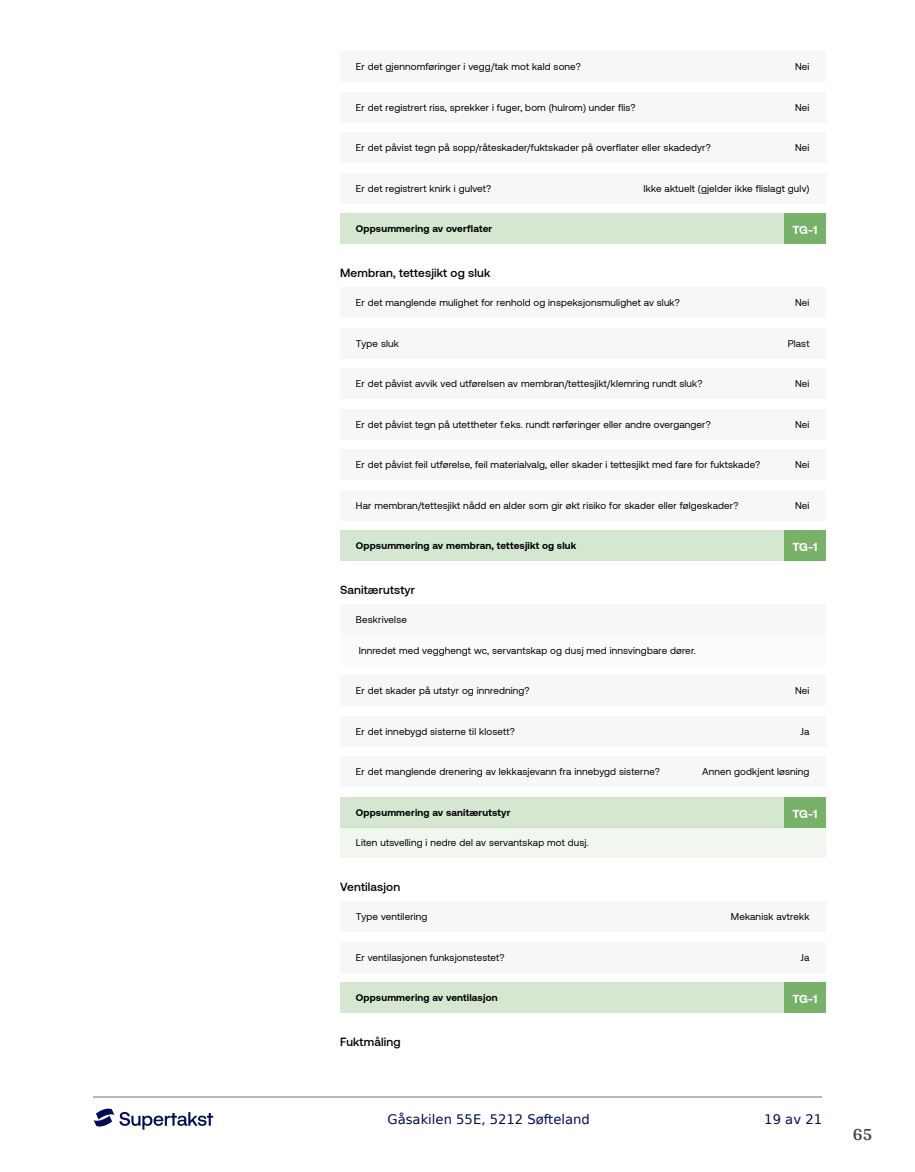
<style>
.page{position:relative;width:915px;height:1172px;background:#fff}
.page>*{position:absolute;margin:0;border:0;box-sizing:border-box;transform-origin:0 0}
.t1{font:700 18px "Arya";color:#414749}
.t2{font:13.2px "DejaVu Sans";color:#020c56}
.t3{font:500 11.85px "Aeonik";letter-spacing:.015em;color:#000}
.t4{font:700 11.85px "Aeonik";letter-spacing:-.035em;color:#fff}
.t5{font:9.9px "Aeonik";letter-spacing:.015em;color:#000}
.t6{font:700 9.9px "Aeonik";letter-spacing:.015em;color:#000}
</style>
<div class="page">
<hr style="left:93px;top:1097px;width:728px;height:1px;background:#b2b5cb">
<svg style="left:94px;top:1108px;width:119px;height:21px"></svg>
<div style="left:340px;top:635px;width:485px;height:31px;background:#f5f7f8"></div>
<div style="left:340px;top:827px;width:485px;height:31px;background:#f1f7ef"></div>
<div style="left:340px;top:52px;width:485px;height:30px;background:#f5f7f8"></div>
<div style="left:340px;top:92px;width:485px;height:31px;background:#f5f7f8"></div>
<div style="left:340px;top:133px;width:485px;height:30px;background:#f5f7f8"></div>
<div style="left:340px;top:173px;width:485px;height:31px;background:#f5f7f8"></div>
<div style="left:340px;top:213px;width:485px;height:31px;background:#d6e7d1"></div>
<div style="left:783px;top:213px;width:42px;height:31px;background:#78b168"></div>
<div style="left:340px;top:288px;width:485px;height:30px;background:#f5f7f8"></div>
<div style="left:340px;top:328px;width:485px;height:31px;background:#f5f7f8"></div>
<div style="left:340px;top:368px;width:485px;height:31px;background:#f5f7f8"></div>
<div style="left:340px;top:409px;width:485px;height:31px;background:#f5f7f8"></div>
<div style="left:340px;top:449px;width:485px;height:31px;background:#f5f7f8"></div>
<div style="left:340px;top:490px;width:485px;height:30px;background:#f5f7f8"></div>
<div style="left:340px;top:530px;width:485px;height:31px;background:#d6e7d1"></div>
<div style="left:783px;top:530px;width:42px;height:31px;background:#78b168"></div>
<div style="left:340px;top:604px;width:485px;height:31px;background:#f5f7f8"></div>
<div style="left:340px;top:675px;width:485px;height:31px;background:#f5f7f8"></div>
<div style="left:340px;top:716px;width:485px;height:30px;background:#f5f7f8"></div>
<div style="left:340px;top:756px;width:485px;height:31px;background:#f5f7f8"></div>
<div style="left:340px;top:797px;width:485px;height:30px;background:#d6e7d1"></div>
<div style="left:783px;top:797px;width:42px;height:30px;background:#78b168"></div>
<div style="left:340px;top:901px;width:485px;height:31px;background:#f5f7f8"></div>
<div style="left:340px;top:942px;width:485px;height:30px;background:#f5f7f8"></div>
<div style="left:340px;top:982px;width:485px;height:31px;background:#d6e7d1"></div>
<div style="left:783px;top:982px;width:42px;height:31px;background:#78b168"></div>
<p class="t5" style="left:356px;top:61px;width:226px">Er det gjennomføringer i vegg/tak mot kald sone?</p>
<p class="t5" style="left:794px;top:61px;width:16px">Nei</p>
<p class="t5" style="left:356px;top:102px;width:281px">Er det registrert riss, sprekker i fuger, bom (hulrom) under flis?</p>
<p class="t5" style="left:794px;top:102px;width:16px">Nei</p>
<p class="t5" style="left:356px;top:142px;width:356px">Er det påvist tegn på sopp/råteskader/fuktskader på overflater eller skadedyr?</p>
<p class="t5" style="left:794px;top:142px;width:16px">Nei</p>
<p class="t5" style="left:356px;top:183px;width:137px">Er det registrert knirk i gulvet?</p>
<p class="t5" style="left:643px;top:183px;width:167px">Ikke aktuelt (gjelder ikke flislagt gulv)</p>
<p class="t6" style="left:356px;top:223px;width:138px">Oppsummering av overflater</p>
<p class="t4" style="left:792px;top:223px;width:27px">TG-1</p>
<p class="t3" style="left:340px;top:266px;width:152px">Membran, tettesjikt og sluk</p>
<p class="t5" style="left:356px;top:297px;width:325px">Er det manglende mulighet for renhold og inspeksjonsmulighet av sluk?</p>
<p class="t5" style="left:794px;top:297px;width:16px">Nei</p>
<p class="t5" style="left:356px;top:338px;width:44px">Type sluk</p>
<p class="t5" style="left:787px;top:338px;width:23px">Plast</p>
<p class="t5" style="left:356px;top:378px;width:348px">Er det påvist avvik ved utførelsen av membran/tettesjikt/klemring rundt sluk?</p>
<p class="t5" style="left:794px;top:378px;width:16px">Nei</p>
<p class="t5" style="left:356px;top:419px;width:356px">Er det påvist tegn på utettheter f.eks. rundt rørføringer eller andre overganger?</p>
<p class="t5" style="left:794px;top:419px;width:16px">Nei</p>
<p class="t5" style="left:356px;top:459px;width:405px">Er det påvist feil utførelse, feil materialvalg, eller skader i tettesjikt med fare for fuktskade?</p>
<p class="t5" style="left:794px;top:459px;width:16px">Nei</p>
<p class="t5" style="left:356px;top:500px;width:384px">Har membran/tettesjikt nådd en alder som gir økt risiko for skader eller følgeskader?</p>
<p class="t5" style="left:794px;top:500px;width:16px">Nei</p>
<p class="t6" style="left:356px;top:540px;width:222px">Oppsummering av membran, tettesjikt og sluk</p>
<p class="t4" style="left:792px;top:540px;width:27px">TG-1</p>
<p class="t3" style="left:340px;top:583px;width:76px">Sanitærutstyr</p>
<p class="t5" style="left:356px;top:614px;width:53px">Beskrivelse</p>
<p class="t5" style="left:358px;top:645px;width:338px">Innredet med vegghengt wc, servantskap og dusj med innsvingbare dører.</p>
<p class="t5" style="left:356px;top:685px;width:175px">Er det skader på utstyr og innredning?</p>
<p class="t5" style="left:794px;top:685px;width:16px">Nei</p>
<p class="t5" style="left:356px;top:726px;width:160px">Er det innebygd sisterne til klosett?</p>
<p class="t5" style="left:800px;top:726px;width:10px">Ja</p>
<p class="t5" style="left:356px;top:766px;width:305px">Er det manglende drenering av lekkasjevann fra innebygd sisterne?</p>
<p class="t5" style="left:701px;top:766px;width:109px">Annen godkjent løsning</p>
<p class="t6" style="left:356px;top:806px;width:156px">Oppsummering av sanitærutstyr</p>
<p class="t4" style="left:792px;top:807px;width:27px">TG-1</p>
<p class="t5" style="left:356px;top:837px;width:234px">Liten utsvelling i nedre del av servantskap mot dusj.</p>
<p class="t3" style="left:340px;top:880px;width:62px">Ventilasjon</p>
<p class="t5" style="left:356px;top:911px;width:73px">Type ventilering</p>
<p class="t5" style="left:730px;top:911px;width:80px">Mekanisk avtrekk</p>
<p class="t5" style="left:356px;top:952px;width:150px">Er ventilasjonen funksjonstestet?</p>
<p class="t5" style="left:800px;top:952px;width:10px">Ja</p>
<p class="t6" style="left:356px;top:992px;width:143px">Oppsummering av ventilasjon</p>
<p class="t4" style="left:792px;top:992px;width:27px">TG-1</p>
<p class="t3" style="left:340px;top:1035px;width:62px">Fuktmåling</p>
<h2 class="t2" style="left:387px;top:1108px;width:204px">Gåsakilen 55E, 5212 Søfteland</h2>
<h2 class="t2" style="left:764px;top:1108px;width:59px">19 av 21</h2>
<h1 class="t1" style="left:852px;top:1123px;width:21px">65</h1>
</div>
